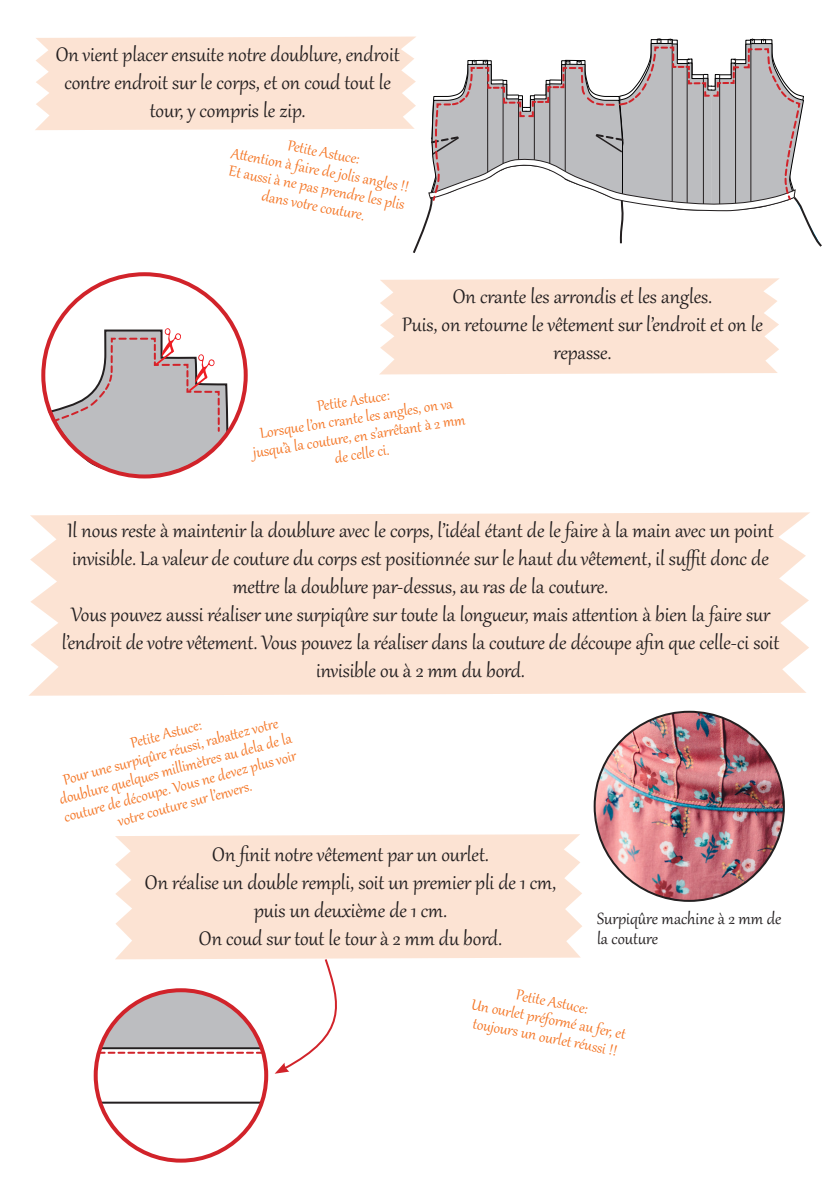
<style>
.page{position:relative;width:840px;height:1191px;background:#fff}
.page>*{position:absolute;margin:0;border:0;box-sizing:border-box;transform-origin:0 0}
.t1{font:24px/28px "Gabriola";color:#231f20;text-align:center}
.t2{font:20px/20px "Gabriola";color:#231f20}
.t3{font:18px/18px "Gabriola";color:#f47321;text-align:center}
</style>
<div class="page">
<div style="left:115px;top:834px;width:467px;height:125px;background:#fce3d3"></div>
<hr style="left:99px;top:1101px;width:162px;height:2px;background:#231f20">
<svg style="left:274px;top:957px;width:73px;height:116px"></svg>
<svg style="left:99px;top:989px;width:164px;height:64px"></svg>
<div style="left:94px;top:988px;width:174px;height:174px;border:4px solid #d1232a;border-radius:50%"></div>
<svg style="left:47px;top:326px;width:182px;height:153px"></svg>
<div style="left:380px;top:278px;width:399px;height:96px;background:#fce3d3"></div>
<div style="left:29px;top:512px;width:780px;height:183px;background:#fce3d3"></div>
<svg style="left:35px;top:37px;width:787px;height:216px"></svg>
<img style="left:594px;top:712px;width:189px;height:189px;border-radius:95px">
<p class="t1" style="left:56px;top:38px;width:345px">On vient placer ensuite notre doublure, endroit contre endroit sur le corps, et on coud tout le tour, y compris le zip.</p>
<p class="t3" style="left:290px;top:135px;width:74px;rotate:11deg">Petite Astuce:</p>
<p class="t3" style="left:233px;top:143px;width:182px;rotate:11deg">Att ention à faire de jolis angles !!</p>
<p class="t3" style="left:231px;top:160px;width:180px;rotate:11deg">Et aussi à ne pas prendre les plis dans votre couture.</p>
<p class="t1" style="left:452px;top:281px;width:260px">On crante les arrondis et les angles.</p>
<p class="t1" style="left:402px;top:309px;width:362px">Puis, on retourne le vêtement sur l’endroit et on le repasse.</p>
<p class="t3" style="left:315px;top:396px;width:74px;rotate:-9deg">Petite Astuce:</p>
<p class="t3" style="left:248px;top:425px;width:216px;rotate:-9deg">Lorsque l’on crante les angles, on va jusqu’à la couture, en s’arrêtant à 2 mm de celle ci.</p>
<p class="t1" style="left:67px;top:515px;width:707px">Il nous reste à maintenir la doublure avec le corps, l’idéal étant de le faire à la main avec un point</p>
<p class="t1" style="left:72px;top:543px;width:697px">invisible. La valeur de couture du corps est positionnée sur le haut du vêtement, il suffit donc de mettre la doublure par-dessus, au ras de la couture.</p>
<p class="t1" style="left:62px;top:599px;width:718px">Vous pouvez aussi réaliser une surpiqûre sur toute la longueur, mais attention à bien la faire sur l’endroit de votre vêtement. Vous pouvez la réaliser dans la couture de découpe afin que celle-ci soit invisible ou à 2 mm du bord.</p>
<p class="t3" style="left:52px;top:772px;width:241px;rotate:-15deg">Pour une surpiqûre réussi, rabatt ez votre doublure quelques millimètres au dela de la couture de découpe. Vous ne devez plus voir votre couture sur l’envers.</p>
<p class="t3" style="left:128px;top:733px;width:74px;rotate:-15deg">Petite Astuce:</p>
<p class="t1" style="left:212px;top:838px;width:278px">On finit notre vêtement par un ourlet.</p>
<p class="t1" style="left:145px;top:866px;width:412px">On réalise un double rempli, soit un premier pli de 1 cm, puis un deuxième de 1 cm.</p>
<p class="t1" style="left:199px;top:922px;width:304px">On coud sur tout le tour à 2 mm du bord.</p>
<p class="t2" style="left:596px;top:906px;width:186px">Surpiqûre machine à 2 mm de la couture</p>
<p class="t3" style="left:518px;top:984px;width:74px;rotate:11deg">Petite Astuce:</p>
<p class="t3" style="left:473px;top:994px;width:158px;text-align:left;rotate:11deg">Un ourlet préformé au fer, et toujours un ourlet réussi !!</p>
</div>
